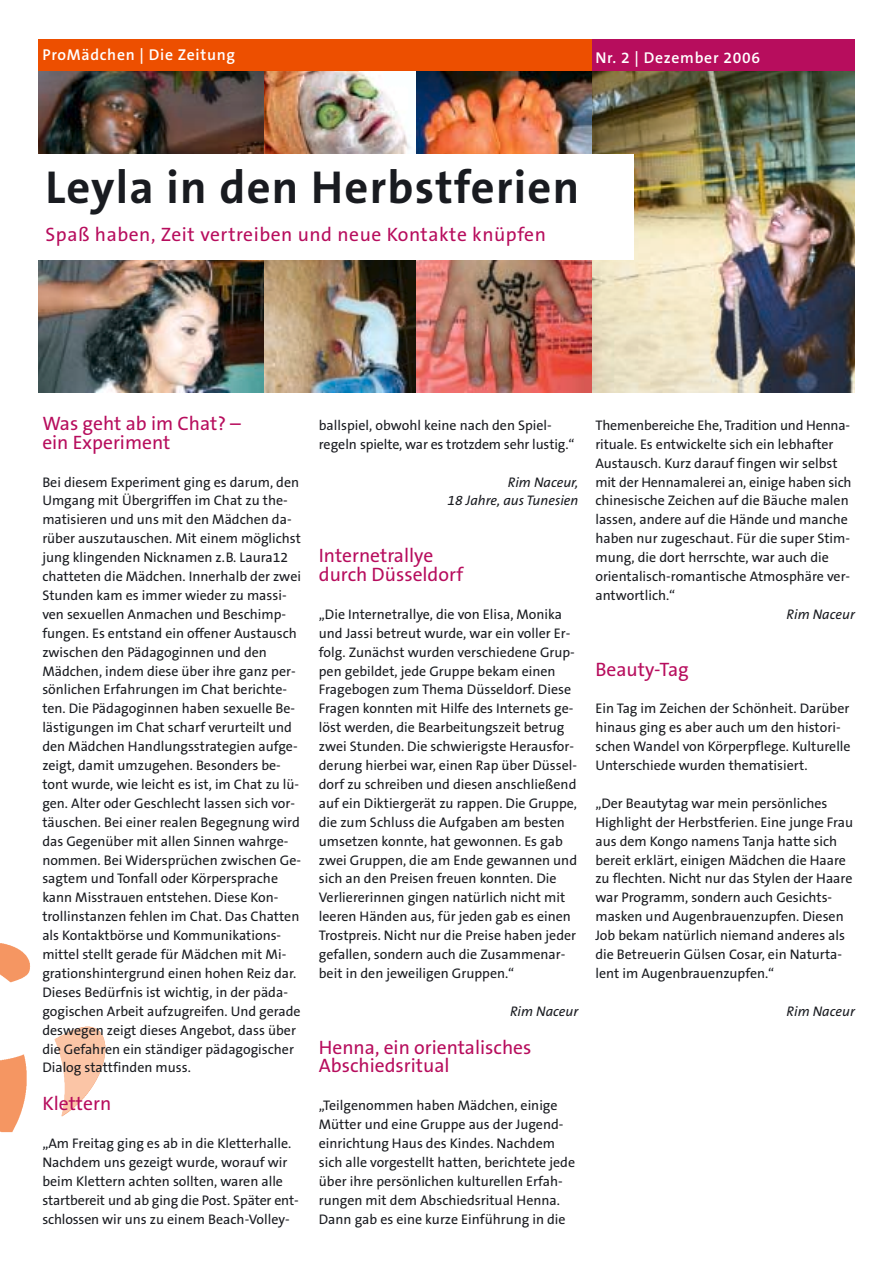
<style>
.page{position:relative;width:893px;height:1263px;background:#fff}
.page>*{position:absolute;margin:0;border:0;box-sizing:border-box;transform-origin:0 0}
.t1{font:700 46.5px "The Sans B7";letter-spacing:.03em;color:#191b20}
.t2{font:19.5px/18.9px "The Sans B5 Plain";color:#b70d5d}
.t3{font:19.5px "The Sans B5 Plain";letter-spacing:.025em;color:#b70d5d}
.t4{font:600 15.75px "The Sans B6";letter-spacing:.045em;color:#fff}
.t5{font:13.95px/18.9px "The Sans B5 Plain";color:#191b20}
.t6{font:italic 13.95px/18.9px "The Sans B5 Plain";color:#191b20;text-align:right}
</style>
<div class="page">
<img style="left:0;top:943px;width:31px;height:190px">
<img style="left:54px;top:1026px;width:51px;height:91px">
<img style="left:264px;top:71px;width:152px;height:83px">
<img style="left:264px;top:260px;width:152px;height:132px">
<img style="left:38px;top:71px;width:226px;height:321px">
<img style="left:591px;top:71px;width:263px;height:321px">
<img style="left:416px;top:260px;width:175px;height:132px">
<img style="left:416px;top:71px;width:175px;height:83px">
<div style="left:591px;top:39px;width:263px;height:32px;background:#b70d5d"></div>
<div style="left:38px;top:39px;width:553px;height:32px;background:#ed4f00"></div>
<div style="left:38px;top:154px;width:595px;height:106px;background:#fff"></div>
<p class="t4" style="left:42px;top:49px;width:194px">ProMädchen | Die Zeitung</p>
<p class="t4" style="left:595px;top:52px;width:166px">Nr. 2 | Dezember 2006</p>
<h1 class="t1" style="left:46px;top:170px;width:535px">Leyla in den Herbstferien</h1>
<h2 class="t3" style="left:46px;top:227px;width:502px">Spaß haben, Zeit vertreiben und neue Kontakte knüpfen</h2>
<h2 class="t2" style="left:42px;top:416px;width:200px">Was geht ab im Chat? – ein Experiment</h2>
<p class="t5" style="left:42px;top:474px;width:260px">Bei diesem Experiment ging es darum, den Umgang mit Übergriffen im Chat zu the&shy;matisieren und uns mit den Mädchen da&shy;rüber auszutauschen. Mit einem möglichst jung klingenden Nicknamen z.B. Laura12 chatteten die Mädchen. Innerhalb der zwei Stunden kam es immer wieder zu massi&shy;ven sexuellen Anmachen und Beschimp&shy;fungen. Es entstand ein offener Austausch zwischen den Pädagoginnen und den Mädchen, indem diese über ihre ganz per&shy;sönlichen Erfahrungen im Chat berichte&shy;ten. Die Pädagoginnen haben sexuelle Be&shy;lästigungen im Chat scharf verurteilt und den Mädchen Handlungsstrategien aufge&shy;zeigt, damit umzugehen. Besonders be&shy;tont wurde, wie leicht es ist, im Chat zu lü&shy;gen. Alter oder Geschlecht lassen sich vor&shy;täuschen. Bei einer realen Begegnung wird das Gegenüber mit allen Sinnen wahrge&shy;nommen. Bei Widersprüchen zwischen Ge&shy;sagtem und Tonfall oder Körpersprache kann Misstrauen entstehen. Diese Kon&shy;trollinstanzen fehlen im Chat. Das Chatten als Kontaktbörse und Kommunikations&shy;mittel stellt gerade für Mädchen mit Mi&shy;grationshintergrund einen hohen Reiz dar.<br>Dieses Bedürfnis ist wichtig, in der päda&shy;gogischen Arbeit aufzugreifen. Und gerade deswegen zeigt dieses Angebot, dass über die Gefahren ein ständiger pädagogischer Dialog stattfinden muss.</p>
<h2 class="t2" style="left:42px;top:1096px;width:70px">Klettern</h2>
<p class="t5" style="left:42px;top:1135px;width:258px">„Am Freitag ging es ab in die Kletterhalle.<br>Nachdem uns gezeigt wurde, worauf wir beim Klettern achten sollten, waren alle startbereit und ab ging die Post. Später ent&shy;schlossen wir uns zu einem Beach-Volley-</p>
<p class="t5" style="left:319px;top:417px;width:257px">ballspiel, obwohl keine nach den Spiel&shy;regeln spielte, war es trotzdem sehr lustig.“</p>
<p class="t6" style="left:447px;top:474px;width:132px">Rim Naceur,<br>18 Jahre, aus Tunesien</p>
<h2 class="t2" style="left:319px;top:548px;width:146px">Internetrallye durch Düsseldorf</h2>
<p class="t5" style="left:319px;top:606px;width:260px">„Die Internetrallye, die von Elisa, Monika und Jassi betreut wurde, war ein voller Er&shy;folg. Zunächst wurden verschiedene Grup&shy;pen gebildet, jede Gruppe bekam einen Fragebogen zum Thema Düsseldorf. Diese Fragen konnten mit Hilfe des Internets ge&shy;löst werden, die Bearbeitungszeit betrug zwei Stunden. Die schwierigste Herausfor&shy;derung hierbei war, einen Rap über Düssel&shy;dorf zu schreiben und diesen anschließend auf ein Diktiergerät zu rappen. Die Gruppe, die zum Schluss die Aufgaben am besten umsetzen konnte, hat gewonnen. Es gab zwei Gruppen, die am Ende gewannen und sich an den Preisen freuen konnten. Die Verliererinnen gingen natürlich nicht mit leeren Händen aus, für jeden gab es einen Trostpreis. Nicht nur die Preise haben jeder gefallen, sondern auch die Zusammenar&shy;beit in den jeweiligen Gruppen.“</p>
<p class="t6" style="left:510px;top:1003px;width:70px">Rim Naceur</p>
<h2 class="t2" style="left:319px;top:1039px;width:214px">Henna, ein orientalisches<br>Abschiedsritual</h2>
<p class="t5" style="left:319px;top:1097px;width:258px">„Teilgenommen haben Mädchen, einige Mütter und eine Gruppe aus der Jugend&shy;einrichtung Haus des Kindes. Nachdem sich alle vorgestellt hatten, berichtete jede über ihre persönlichen kulturellen Erfah&shy;rungen mit dem Abschiedsritual Henna.<br>Dann gab es eine kurze Einführung in die</p>
<p class="t5" style="left:595px;top:417px;width:258px">Themenbereiche Ehe, Tradition und Henna&shy;rituale. Es entwickelte sich ein lebhafter Austausch. Kurz darauf fingen wir selbst mit der Hennamalerei an, einige haben sich chinesische Zeichen auf die Bäuche malen lassen, andere auf die Hände und manche haben nur zugeschaut. Für die super Stim&shy;mung, die dort herrschte, war auch die orientalisch-romantische Atmosphäre ver&shy;antwortlich.“</p>
<p class="t6" style="left:786px;top:606px;width:70px">Rim Naceur</p>
<h2 class="t2" style="left:595px;top:661px;width:95px">Beauty-Tag</h2>
<p class="t5" style="left:595px;top:701px;width:257px">Ein Tag im Zeichen der Schönheit. Darüber hinaus ging es aber auch um den histori&shy;schen Wandel von Körperpflege. Kulturelle Unterschiede wurden thematisiert.</p>
<p class="t5" style="left:595px;top:795px;width:259px">„Der Beautytag war mein persönliches Highlight der Herbstferien. Eine junge Frau aus dem Kongo namens Tanja hatte sich bereit erklärt, einigen Mädchen die Haare zu flechten. Nicht nur das Stylen der Haare war Programm, sondern auch Gesichts&shy;masken und Augenbrauenzupfen. Diesen Job bekam natürlich niemand anderes als die Betreuerin Gülsen Cosar, ein Naturta&shy;lent im Augenbrauenzupfen.“</p>
<p class="t6" style="left:786px;top:1003px;width:70px">Rim Naceur</p>
</div>
